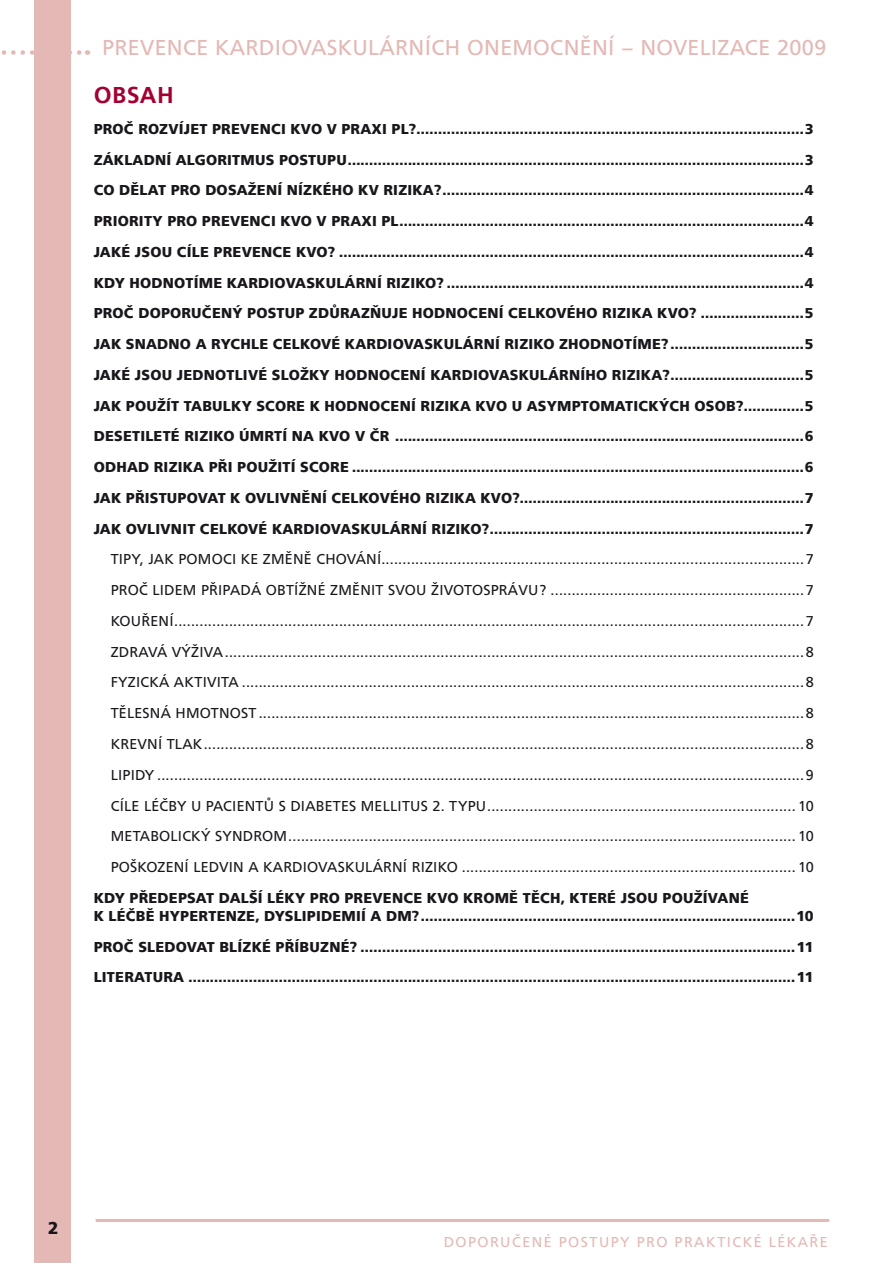
<style>
.page{position:relative;width:893px;height:1263px;background:#fff}
.page>*{position:absolute;margin:0;border:0;box-sizing:border-box;transform-origin:0 0}
.t1{font:500 24px "Frutus TEE";letter-spacing:.015em;color:#a40133}
.t2{font:22.5px "Frutus TEE";letter-spacing:.015em;color:#e4b8b4}
.t3{font:700 15px/30.8px "Frutus TEE";letter-spacing:.015em;color:#1a171c;text-align:justify}
.t4{font:15px/30.8px "Frutus TEE";letter-spacing:.015em;color:#1a171c;text-align:right}
.t5{font:15px "Frutus TEE";letter-spacing:.1em;color:#e4b8b4}
</style>
<div class="page">
<hr style="left:96px;top:1219px;width:733px;height:3px;background:#e4b8b4">
<svg style="left:1px;top:50px;width:87px;height:5px"></svg>
<div style="left:34px;top:0;width:37px;height:1263px;background:#e4b8b4"></div>
<h2 class="t2" style="left:102px;top:35px;width:726px">PREVENCE KARDIOVASKULÁRNÍCH ONEMOCNĚNÍ – NOVELIZACE 2009</h2>
<h1 class="t1" style="left:94px;top:81px;width:81px">OBSAH</h1>
<p class="t3" style="left:94px;top:113px;width:208px">PROČ ROZVÍJET PREVENCI KVO</p>
<p class="t3" style="left:94px;top:113px;width:721px;text-indent:233px">V PRAXI PL?..........................................................................................3<br>ZÁKLADNÍ ALGORITMUS POSTUPU..........................................................................................................3<br>CO DĚLAT PRO DOSAŽENÍ NÍZKÉHO KV RIZIKA?....................................................................................4<br>PRIORITY PRO PREVENCI KVO</p>
<p class="t3" style="left:317px;top:206px;width:499px">V PRAXI PL..............................................................................................4</p>
<p class="t3" style="left:94px;top:236px;width:214px">JAKÉ JSOU CÍLE PREVENCE KVO</p>
<p class="t3" style="left:94px;top:236px;width:721px;text-indent:234px">? ............................................................................................................4<br>KDY HODNOTÍME KARDIOVASKULÁRNÍ RIZIKO? ...................................................................................4<br>PROČ DOPORUČENÝ POSTUP ZDŮRAZŇUJE HODNOCENÍ CELKOVÉHO RIZIKA KVO</p>
<p class="t3" style="left:94px;top:298px;width:722px;text-indent:595px">? ........................5<br>JAK SNADNO A RYCHLE CELKOVÉ KARDIOVASKULÁRNÍ RIZIKO ZHODNOTÍME? ...............................5<br>JAKÉ JSOU JEDNOTLIVÉ SLOŽKY HODNOCENÍ KARDIOVASKULÁRNÍHO RIZIKA?...............................5<br>JAK POUŽÍT TABULKY SCORE</p>
<p class="t3" style="left:310px;top:390px;width:177px">K HODNOCENÍ RIZIKA KVO</p>
<p class="t3" style="left:512px;top:390px;width:304px">U ASYMPTOMATICKÝCH OSOB?..............5</p>
<p class="t3" style="left:94px;top:421px;width:237px">DESETILETÉ RIZIKO ÚMRTÍ NA KVO</p>
<p class="t3" style="left:355px;top:421px;width:460px">V ČR ...............................................................................................6</p>
<p class="t3" style="left:94px;top:452px;width:217px">ODHAD RIZIKA PŘI POUŽITÍ SCORE</p>
<p class="t3" style="left:94px;top:452px;width:721px;text-indent:258px">.........................................................................................................6<br>JAK PŘISTUPOVAT K OVLIVNĚNÍ CELKOVÉHO RIZIKA KVO</p>
<p class="t3" style="left:94px;top:483px;width:721px;text-align:right">?..................................................................7<br>JAK OVLIVNIT CELKOVÉ KARDIOVASKULÁRNÍ RIZIKO?.........................................................................7</p>
<p class="t4" style="left:94px;top:544px;width:722px">TIPY, JAK POMOCI KE ZMĚNĚ CHOVÁNÍ....................................................................................................7<br>PROČ LIDEM PŘIPADÁ OBTÍŽNÉ ZMĚNIT SVOU ŽIVOTOSPRÁVU? ............................................................7<br>KOUŘENÍ.....................................................................................................................................................7<br>ZDRAVÁ VÝŽIVA.........................................................................................................................................8<br>FYZICKÁ AKTIVITA .....................................................................................................................................8<br>TĚLESNÁ HMOTNOST .................................................................................................................................8<br>KREVNÍ TLAK..............................................................................................................................................8<br>LIPIDY .........................................................................................................................................................9<br>CÍLE LÉČBY U PACIENTŮ S DIABETES MELLITUS 2. TYPU......................................................................... 10<br>METABOLICKÝ SYNDROM........................................................................................................................ 10<br>POŠKOZENÍ LEDVIN A KARDIOVASKULÁRNÍ RIZIKO ............................................................................... 10</p>
<p class="t3" style="left:94px;top:889px;width:722px;line-height:18px">KDY PŘEDEPSAT DALŠÍ LÉKY PRO PREVENCE KVO KROMĚ TĚCH, KTERÉ JSOU POUŽÍVANÉ<br>K LÉČBĚ HYPERTENZE, DYSLIPIDEMIÍ A DM?.......................................................................................10</p>
<p class="t3" style="left:94px;top:931px;width:722px">PROČ SLEDOVAT BLÍZKÉ PŘÍBUZNÉ? .....................................................................................................11<br>LITERATURA .............................................................................................................................................11</p>
<p class="t5" style="left:444px;top:1234px;width:385px">DOPORUČENÉ POSTUPY PRO PRAKTICKÉ LÉKAŘE</p>
</div>
